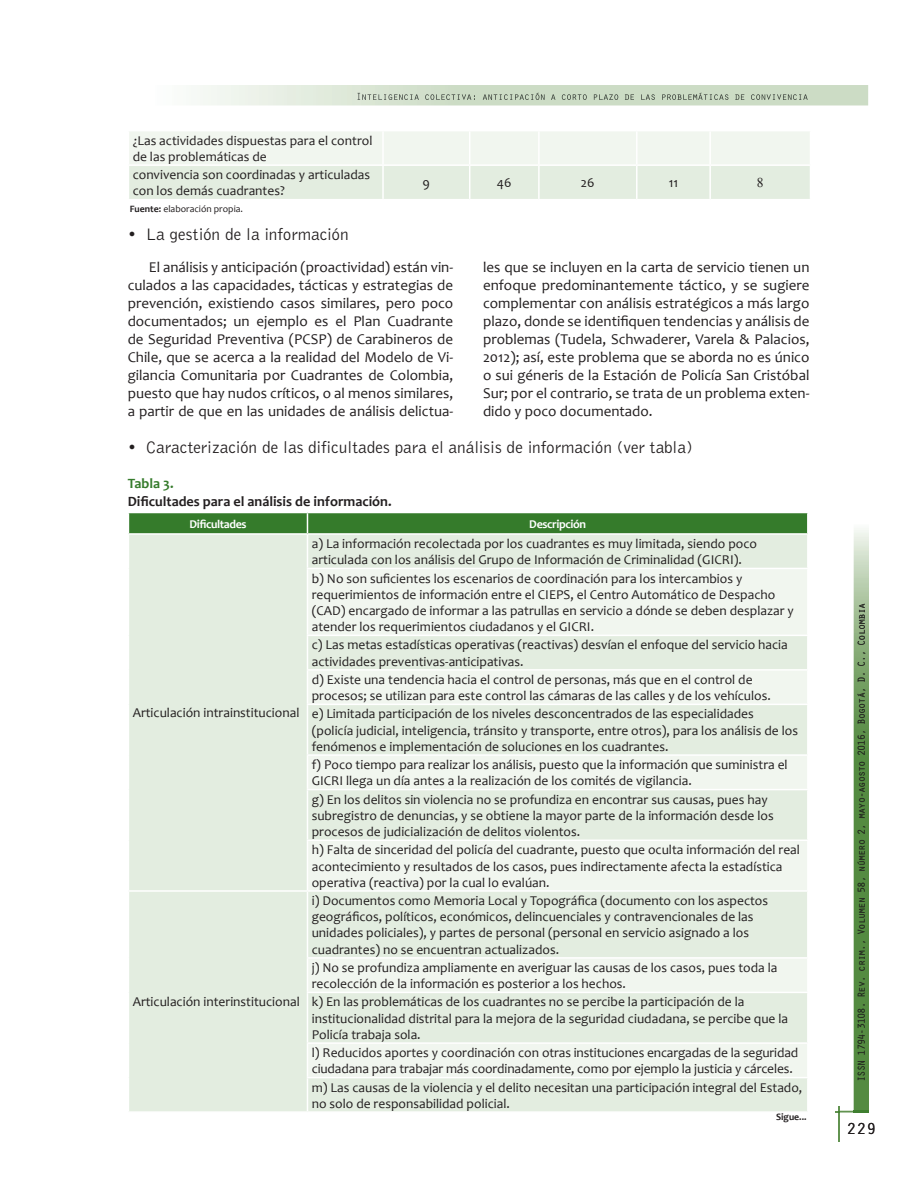
<style>
.page{position:relative;width:915px;height:1191px;background:#fff}
.page>*{position:absolute;margin:0;border:0;box-sizing:border-box;transform-origin:0 0}
.t1{font:300 17.25px "Bell Gothic Std";color:#231f20}
.t2{font:16.5px "Orator Std";color:#231f20}
.t3{font:15px/18px "Candara";color:#231f20;text-align:justify}
.t4{font:700 14.25px "Candara";color:#231f20}
.t5{font:700 14.25px "Candara";color:#357b2b}
.t6{font:13.5px/16.2px "Candara";color:#231f20}
.t7{font:13.5px "Times New Roman";color:#231f20}
.t8{font:700 12px "Candara";letter-spacing:-.03em;color:#fff}
.t9{font:10.5px "Orator Std";letter-spacing:-.1em;color:#231f20}
.t10{font:9.75px "Candara";color:#231f20}
.t11{font:700 9.75px "Candara";color:#231f20}
.s1{font-weight:700}
</style>
<div class="page">
<img style="left:853px;top:530px;width:15px;height:576px">
<img style="left:857px;top:604px;width:8px;height:476px">
<svg style="left:835px;top:1106px;width:33px;height:35px"></svg>
<svg style="left:200px;top:85px;width:667px;height:20px;background:#d5e2d0"></svg>
<img style="left:357px;top:93px;width:450px;height:7px">
<svg style="left:129px;top:132px;width:680px;height:67px"></svg>
<hr style="left:382px;top:131px;width:1px;height:33px;background:#fff">
<hr style="left:469px;top:131px;width:1px;height:33px;background:#fff">
<hr style="left:538px;top:131px;width:1px;height:33px;background:#fff">
<hr style="left:635px;top:131px;width:2px;height:33px;background:#fff">
<hr style="left:709px;top:131px;width:1px;height:33px;background:#fff">
<hr style="left:128px;top:164px;width:255px;height:2px;background:#fff">
<hr style="left:383px;top:164px;width:86px;height:2px;background:#fff">
<hr style="left:382px;top:166px;width:1px;height:33px;background:#fff">
<hr style="left:469px;top:164px;width:69px;height:2px;background:#fff">
<hr style="left:469px;top:166px;width:1px;height:33px;background:#fff">
<hr style="left:538px;top:164px;width:98px;height:2px;background:#fff">
<hr style="left:538px;top:166px;width:1px;height:33px;background:#fff">
<hr style="left:636px;top:164px;width:74px;height:2px;background:#fff">
<hr style="left:635px;top:166px;width:2px;height:33px;background:#fff">
<hr style="left:710px;top:164px;width:101px;height:2px;background:#fff">
<hr style="left:709px;top:166px;width:1px;height:33px;background:#fff">
<div style="left:129px;top:535px;width:677px;height:576px;background:#e3ede0"></div>
<svg style="left:308px;top:569px;width:498px;height:507px;fill:#f1f6ef"></svg>
<hr style="left:306px;top:535px;width:2px;height:32px;background:#fff">
<hr style="left:306px;top:567px;width:502px;height:2px;background:#fff">
<hr style="left:306px;top:569px;width:2px;height:65px;background:#fff">
<hr style="left:306px;top:634px;width:502px;height:2px;background:#fff">
<hr style="left:306px;top:636px;width:2px;height:33px;background:#fff">
<hr style="left:306px;top:669px;width:502px;height:1px;background:#fff">
<hr style="left:306px;top:670px;width:2px;height:33px;background:#fff">
<hr style="left:306px;top:703px;width:502px;height:2px;background:#fff">
<hr style="left:306px;top:705px;width:2px;height:49px;background:#fff">
<hr style="left:306px;top:754px;width:502px;height:2px;background:#fff">
<hr style="left:306px;top:756px;width:2px;height:33px;background:#fff">
<hr style="left:306px;top:789px;width:502px;height:1px;background:#fff">
<hr style="left:306px;top:790px;width:2px;height:49px;background:#fff">
<hr style="left:306px;top:839px;width:502px;height:2px;background:#fff">
<hr style="left:306px;top:841px;width:2px;height:49px;background:#fff">
<hr style="left:128px;top:890px;width:179px;height:1px;background:#fff">
<hr style="left:307px;top:890px;width:501px;height:1px;background:#fff">
<hr style="left:306px;top:891px;width:2px;height:66px;background:#fff">
<hr style="left:306px;top:957px;width:502px;height:1px;background:#fff">
<hr style="left:306px;top:958px;width:2px;height:33px;background:#fff">
<hr style="left:306px;top:991px;width:502px;height:2px;background:#fff">
<hr style="left:306px;top:993px;width:2px;height:49px;background:#fff">
<hr style="left:306px;top:1042px;width:502px;height:1px;background:#fff">
<hr style="left:306px;top:1043px;width:2px;height:33px;background:#fff">
<hr style="left:306px;top:1076px;width:502px;height:2px;background:#fff">
<hr style="left:306px;top:1078px;width:2px;height:33px;background:#fff">
<div style="left:128px;top:513px;width:678px;height:20px;background:#357b2b"></div>
<p class="t6" style="left:133px;top:132px;width:241px">¿Las actividades dispuestas para el control de las problemáticas de</p>
<p class="t6" style="left:133px;top:167px;width:239px">convivencia son coordinadas y articuladas con los demás cuadrantes?</p>
<p class="t6" style="left:422px;top:175px;width:9px">9</p>
<p class="t6" style="left:497px;top:175px;width:16px">46</p>
<p class="t6" style="left:580px;top:175px;width:15px">26</p>
<p class="t6" style="left:668px;top:175px;width:11px">11</p>
<p class="t7" style="left:756px;top:173px;width:8px">8</p>
<p class="t1" style="left:128px;top:225px;width:222px">• La gestión de la información</p>
<p class="t3" style="left:128px;top:258px;width:327px;text-indent:21px">El análisis y anticipación (proactividad) están vin&shy;culados a las capacidades, tácticas y estrategias de prevención, existiendo casos similares, pero poco documentados; un ejemplo es el Plan Cuadrante de Seguridad Preventiva (PCSP) de Carabineros de Chile, que se acerca a la realidad del Modelo de Vi&shy;gilancia Comunitaria por Cuadrantes de Colombia, puesto que hay nudos críticos, o al menos similares, a partir de que en las unidades de análisis delictua-</p>
<p class="t3" style="left:483px;top:258px;width:328px">les que se incluyen en la carta de servicio tienen un enfoque predominantemente táctico, y se sugiere complementar con análisis estratégicos a más largo plazo, donde se identifiquen tendencias y análisis de problemas (Tudela, Schwaderer, Varela &amp; Palacios, 2012); así, este problema que se aborda no es único o sui géneris de la Estación de Policía San Cristóbal Sur; por el contrario, se trata de un problema exten&shy;dido y poco documentado.</p>
<p class="t1" style="left:128px;top:438px;width:566px">• Caracterización de las dificultades para el análisis de información (ver tabla)</p>
<p class="t5" style="left:128px;top:474px;width:47px">Tabla 3.</p>
<p class="t4" style="left:128px;top:492px;width:265px">Dificultades para el análisis de información.</p>
<p class="t8" style="left:189px;top:516px;width:59px">Dificultades</p>
<p class="t8" style="left:529px;top:516px;width:58px">Descripción</p>
<p class="t10" style="left:130px;top:202px;width:115px"><span class="s1">Fuente:</span> elaboración propia.</p>
<p class="t6" style="left:133px;top:704px;width:168px">Articulación intrainstitucional</p>
<p class="t6" style="left:133px;top:993px;width:169px">Articulación interinstitucional</p>
<p class="t6" style="left:311px;top:535px;width:446px">a) La información recolectada por los cuadrantes es muy limitada, siendo poco articulada con los análisis del Grupo de Información de Criminalidad (GICRI).</p>
<p class="t6" style="left:311px;top:570px;width:483px">b) No son suficientes los escenarios de coordinación para los intercambios y requerimientos de información entre el CIEPS, el Centro Automático de Despacho (CAD) encargado de informar a las patrullas en servicio a dónde se deben desplazar y atender los requerimientos ciudadanos y el GICRI.</p>
<p class="t6" style="left:311px;top:637px;width:477px">c) Las metas estadísticas operativas (reactivas) desvían el enfoque del servicio hacia actividades preventivas-anticipativas.</p>
<p class="t6" style="left:311px;top:671px;width:460px">d) Existe una tendencia hacia el control de personas, más que en el control de procesos; se utilizan para este control las cámaras de las calles y de los vehículos.</p>
<p class="t6" style="left:311px;top:706px;width:487px">e) Limitada participación de los niveles desconcentrados de las especialidades (policía judicial, inteligencia, tránsito y transporte, entre otros), para los análisis de los fenómenos e implementación de soluciones en los cuadrantes.</p>
<p class="t6" style="left:311px;top:756px;width:477px">f) Poco tiempo para realizar los análisis, puesto que la información que suministra el<br>GICRI llega un día antes a la realización de los comités de vigilancia.</p>
<p class="t6" style="left:311px;top:791px;width:463px">g) En los delitos sin violencia no se profundiza en encontrar sus causas, pues hay subregistro de denuncias, y se obtiene la mayor parte de la información desde los procesos de judicialización de delitos violentos.</p>
<p class="t6" style="left:311px;top:841px;width:489px">h) Falta de sinceridad del policía del cuadrante, puesto que oculta información del real acontecimiento y resultados de los casos, pues indirectamente afecta la estadística operativa (reactiva) por la cual lo evalúan.</p>
<p class="t6" style="left:311px;top:892px;width:458px">i) Documentos como Memoria Local y Topográfica (documento con los aspectos geográficos, políticos, económicos, delincuenciales y contravencionales de las unidades policiales), y partes de personal (personal en servicio asignado a los cuadrantes) no se encuentran actualizados.</p>
<p class="t6" style="left:311px;top:959px;width:467px">j) No se profundiza ampliamente en averiguar las causas de los casos, pues toda la recolección de la información es posterior a los hechos.</p>
<p class="t6" style="left:311px;top:994px;width:478px">k) En las problemáticas de los cuadrantes no se percibe la participación de la institucionalidad distrital para la mejora de la seguridad ciudadana, se percibe que la<br>Policía trabaja sola.</p>
<p class="t6" style="left:311px;top:1044px;width:488px">l) Reducidos aportes y coordinación con otras instituciones encargadas de la seguridad ciudadana para trabajar más coordinadamente, como por ejemplo la justicia y cárceles.</p>
<p class="t6" style="left:311px;top:1079px;width:492px">m) Las causas de la violencia y el delito necesitan una participación integral del Estado, no solo de responsabilidad policial.</p>
<p class="t11" style="left:775px;top:1110px;width:32px">Sigue...</p>
<p class="t9" style="left:853px;top:1081px;width:480px;rotate:-90deg">ISSN 1794-3108. Rev. crim., Volumen 58, número 2, mayo-agosto 2016, Bogotá, D. C., Colombia</p>
<p class="t2" style="left:846px;top:1117px;width:31px">229</p>
</div>
